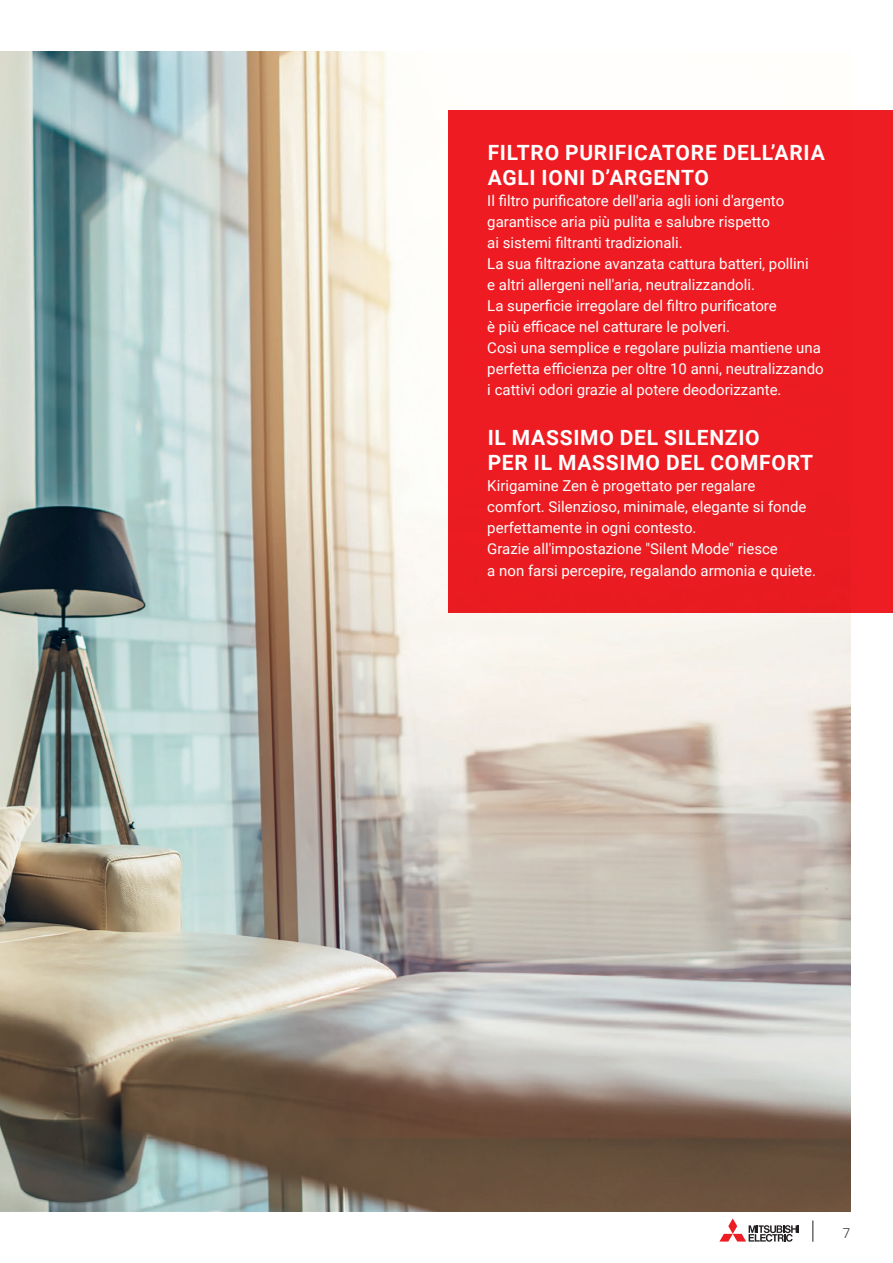
<style>
.page{position:relative;width:893px;height:1263px;background:#fff}
.page>*{position:absolute;margin:0;border:0;box-sizing:border-box;transform-origin:0 0}
.Prodotto__Blocco_t{font:700 21px/25.2px "Roboto";letter-spacing:.035em;color:#fff}
.Prodotto___Paragra{font:15px/21px "Roboto";color:#fff}
.t1{font:300 13.5px "Roboto Mono";color:#231f20}
</style>
<div class="page">
<svg style="left:719px;top:1218px;width:80px;height:24px"></svg>
<svg style="left:812px;top:1220px;width:1px;height:22px"></svg>
<img style="left:0;top:51px;width:850px;height:1161px">
<div style="left:449px;top:110px;width:444px;height:502px;background:#ee1d23"></div>
<p class="Prodotto__Blocco_t" style="left:488px;top:139px;width:339px">FILTRO PURIFICATORE DELL’ARIA<br>AGLI IONI D’ARGENTO</p>
<p class="Prodotto___Paragra" style="left:487px;top:189px;width:298px">Il filtro purificatore dell'aria agli ioni d'argento garantisce aria più pulita e salubre rispetto</p>
<p class="Prodotto___Paragra" style="left:487px;top:231px;width:197px">ai sistemi filtranti tradizionali.</p>
<p class="Prodotto___Paragra" style="left:487px;top:252px;width:323px">La sua filtrazione avanzata cattura batteri, pollini</p>
<p class="Prodotto___Paragra" style="left:487px;top:273px;width:269px">e altri allergeni nell'aria, neutralizzandoli.</p>
<p class="Prodotto___Paragra" style="left:487px;top:294px;width:291px">La superficie irregolare del filtro purificatore</p>
<p class="Prodotto___Paragra" style="left:487px;top:315px;width:244px">è più efficace nel catturare le polveri.</p>
<p class="Prodotto___Paragra" style="left:487px;top:336px;width:338px">Così una semplice e regolare pulizia mantiene una perfetta efficienza per oltre 10 anni, neutralizzando</p>
<p class="Prodotto___Paragra" style="left:487px;top:378px;width:296px">i cattivi odori grazie al potere deodorizzante.</p>
<p class="Prodotto__Blocco_t" style="left:488px;top:424px;width:327px">IL MASSIMO DEL SILENZIO<br>PER IL MASSIMO DEL COMFORT</p>
<p class="Prodotto___Paragra" style="left:487px;top:475px;width:321px">Kirigamine Zen è progettato per regalare comfort. Silenzioso, minimale, elegante si fonde perfettamente in ogni contesto.</p>
<p class="Prodotto___Paragra" style="left:487px;top:538px;width:292px">Grazie all'impostazione "Silent Mode" riesce</p>
<p class="Prodotto___Paragra" style="left:487px;top:559px;width:330px">a non farsi percepire, regalando armonia e quiete.</p>
<p class="t1" style="left:842px;top:1224px;width:10px">7</p>
</div>
